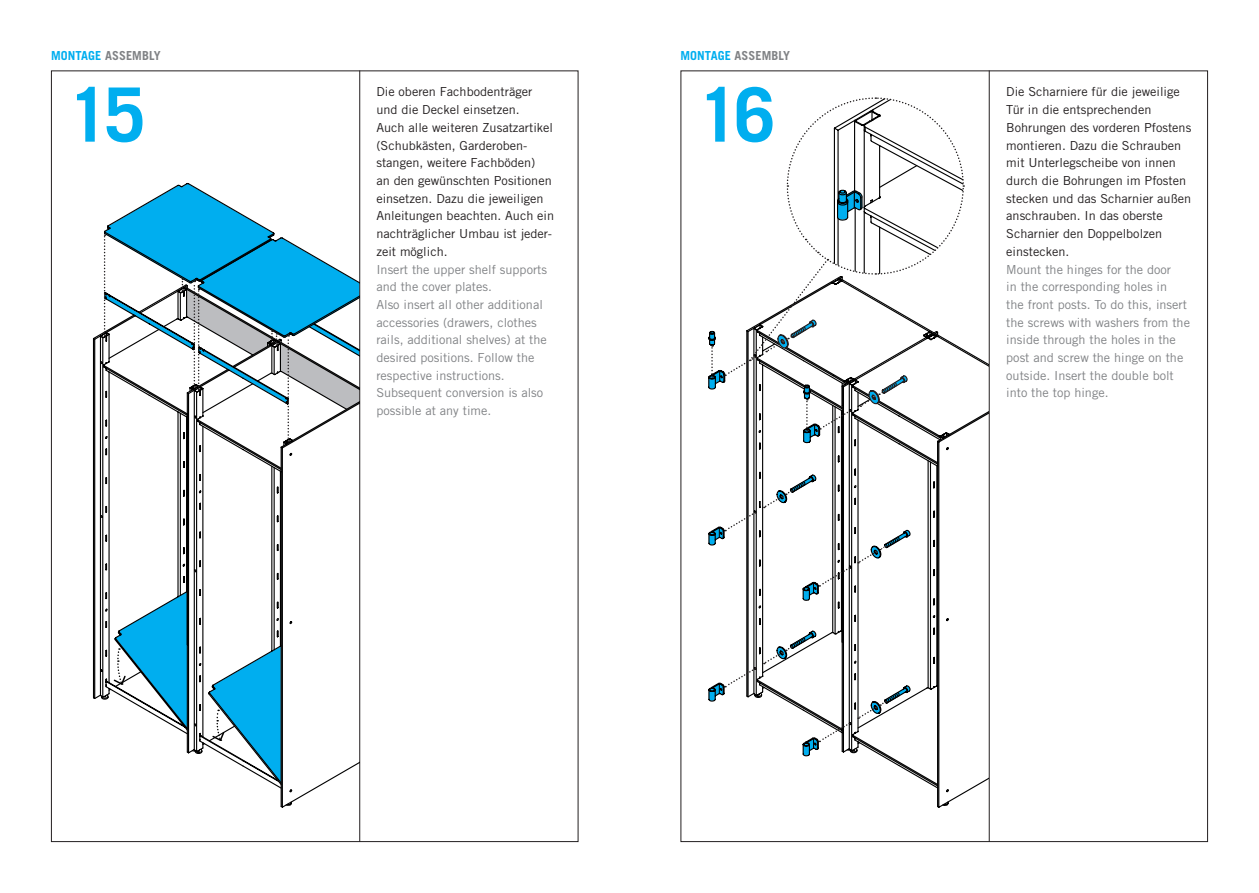
<style>
.page{position:relative;width:1259px;height:893px;background:#fff}
.page>*{position:absolute;margin:0;border:0;box-sizing:border-box;transform-origin:0 0}
.t1{font:700 75px "Trade Gothic LT Std";color:#00aeef}
.t2{font:12.45px/17.7px "Trade Gothic LT Std";color:#231f20}
.t3{font:12.45px/17.7px "Trade Gothic LT Std";color:#808285}
.t4{font:700 12.45px "Trade Gothic LT Std";letter-spacing:.005em;color:#808285}
.s1{color:#00aeef}
</style>
<div class="page">
<hr style="left:989px;top:70px;width:1px;height:772px;background:#231f20">
<svg style="left:883px;top:276px;width:106px;height:530px"></svg>
<svg style="left:746px;top:280px;width:243px;height:474px"></svg>
<hr style="left:834px;top:407px;width:1px;height:227px;background:#000">
<hr style="left:755px;top:330px;width:2px;height:365px;background:#000">
<hr style="left:930px;top:462px;width:1px;height:227px;background:#000">
<hr style="left:851px;top:385px;width:1px;height:365px;background:#000">
<svg style="left:708px;top:630px;width:203px;height:127px"></svg>
<svg style="left:708px;top:469px;width:203px;height:139px"></svg>
<hr style="left:359px;top:70px;width:1px;height:772px;background:#231f20">
<svg style="left:92px;top:334px;width:267px;height:434px"></svg>
<hr style="left:196px;top:392px;width:1px;height:359px;background:#000">
<hr style="left:180px;top:413px;width:1px;height:182px;background:#000">
<svg style="left:105px;top:564px;width:2px;height:6px"></svg>
<svg style="left:105px;top:535px;width:2px;height:6px"></svg>
<hr style="left:102px;top:338px;width:1px;height:359px;background:#000">
<hr style="left:274px;top:468px;width:1px;height:182px;background:#000">
<svg style="left:105px;top:591px;width:82px;height:137px"></svg>
<svg style="left:209px;top:646px;width:72px;height:137px"></svg>
<svg style="left:100px;top:184px;width:261px;height:270px"></svg>
<svg style="left:708px;top:97px;width:256px;height:352px"></svg>
<p class="t4" style="left:51px;top:48px;width:111px"><span class="s1">MONTAGE</span> ASSEMBLY</p>
<h1 class="t1" style="left:68px;top:69px;width:79px">15</h1>
<p class="t2" style="left:376px;top:83px;width:179px">Die oberen Fachbodenträger und die Deckel einsetzen.<br>Auch alle weiteren Zusatzartikel (Schubkästen, Garderoben&shy;stangen, weitere Fachböden)<br>an den gewünschten Positionen einsetzen. Dazu die jeweiligen<br>Anleitungen beachten. Auch ein nachträglicher Umbau ist jeder&shy;zeit möglich.</p>
<p class="t3" style="left:376px;top:260px;width:172px">Insert the upper shelf supports and the cover plates.<br>Also insert all other additional accessories (drawers, clothes rails, additional shelves) at the desired positions. Follow the respective instructions.<br>Subsequent conversion is also possible at any time.</p>
<p class="t4" style="left:680px;top:48px;width:111px"><span class="s1">MONTAGE</span> ASSEMBLY</p>
<h1 class="t1" style="left:697px;top:69px;width:80px">16</h1>
<p class="t2" style="left:1006px;top:83px;width:187px">Die Scharniere für die jeweilige<br>Tür in die entsprechenden<br>Bohrungen des vorderen Pfostens montieren. Dazu die Schrauben mit Unterlegscheibe von innen durch die Bohrungen im Pfosten stecken und das Scharnier außen anschrauben. In das oberste<br>Scharnier den Doppelbolzen einstecken.</p>
<p class="t3" style="left:1006px;top:260px;width:185px">Mount the hinges for the door<br>in the corresponding holes in<br>the front posts. To do this, insert the screws with washers from the inside through the holes in the post and screw the hinge on the outside. Insert the double bolt into the top hinge.</p>
</div>
